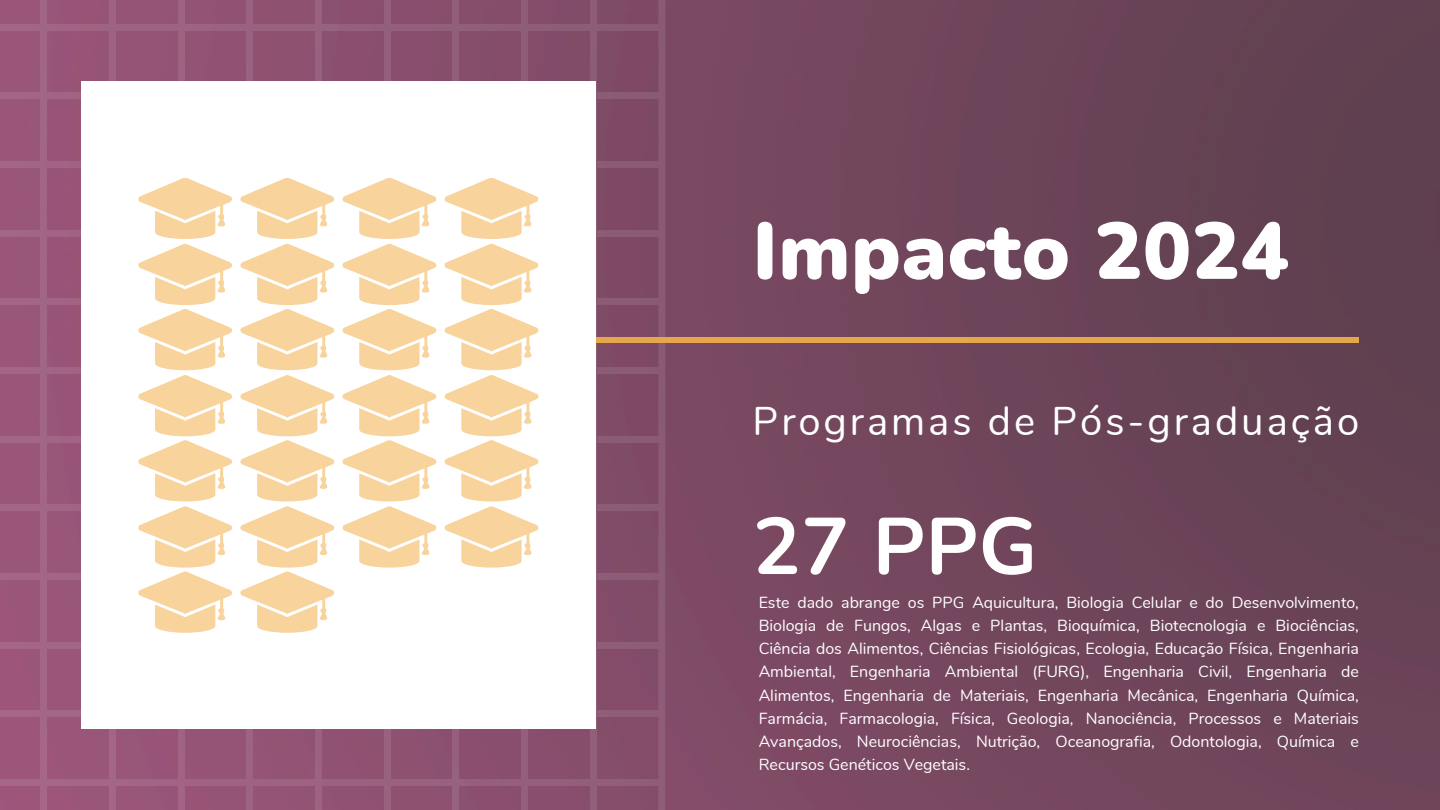
<style>
.page{position:relative;width:1440px;height:810px;background:#fff}
.page>*{position:absolute;margin:0;border:0;box-sizing:border-box;transform-origin:0 0}
.t1{font:900 80px "Nunito";letter-spacing:.01em;color:#fff}
.t2{font:700 80px "Nunito";color:#fff}
.t3{font:40px "Nunito";letter-spacing:.075em;color:#fff}
.t4{font:16px/23.2px "Nunito";color:#fff;text-align:justify}
</style>
<div class="page">
<img style="left:665px;top:0;width:775px;height:810px">
<svg style="left:0;top:0;width:665px;height:810px;background:#8f5372"></svg>
<div style="left:81px;top:337px;width:1278px;height:6px;background:#e6a74a"></div>
<svg style="left:81px;top:81px;width:515px;height:648px"></svg>
<svg style="left:138px;top:178px;width:401px;height:127px;fill:#f8d39c"></svg>
<p class="t1" style="left:753px;top:198px;width:537px">Impacto 2024</p>
<p class="t3" style="left:753px;top:394px;width:608px">Programas de Pós-graduação</p>
<p class="t2" style="left:753px;top:493px;width:286px">27 PPG</p>
<p class="t4" style="left:759px;top:591px;width:602px">Este dado abrange os PPG Aquicultura, Biologia Celular e do Desenvolvimento, Biologia de Fungos, Algas e Plantas, Bioquímica, Biotecnologia e Biociências, Ciência dos Alimentos, Ciências Fisiológicas, Ecologia, Educação Física, Engenharia Ambiental, Engenharia Ambiental (FURG), Engenharia Civil, Engenharia de Alimentos, Engenharia de Materiais, Engenharia Mecânica, Engenharia Química, Farmácia, Farmacologia, Física, Geologia, Nanociência, Processos e Materiais Avançados, Neurociências, Nutrição, Oceanografia, Odontologia, Química e Recursos Genéticos Vegetais.</p>
</div>
